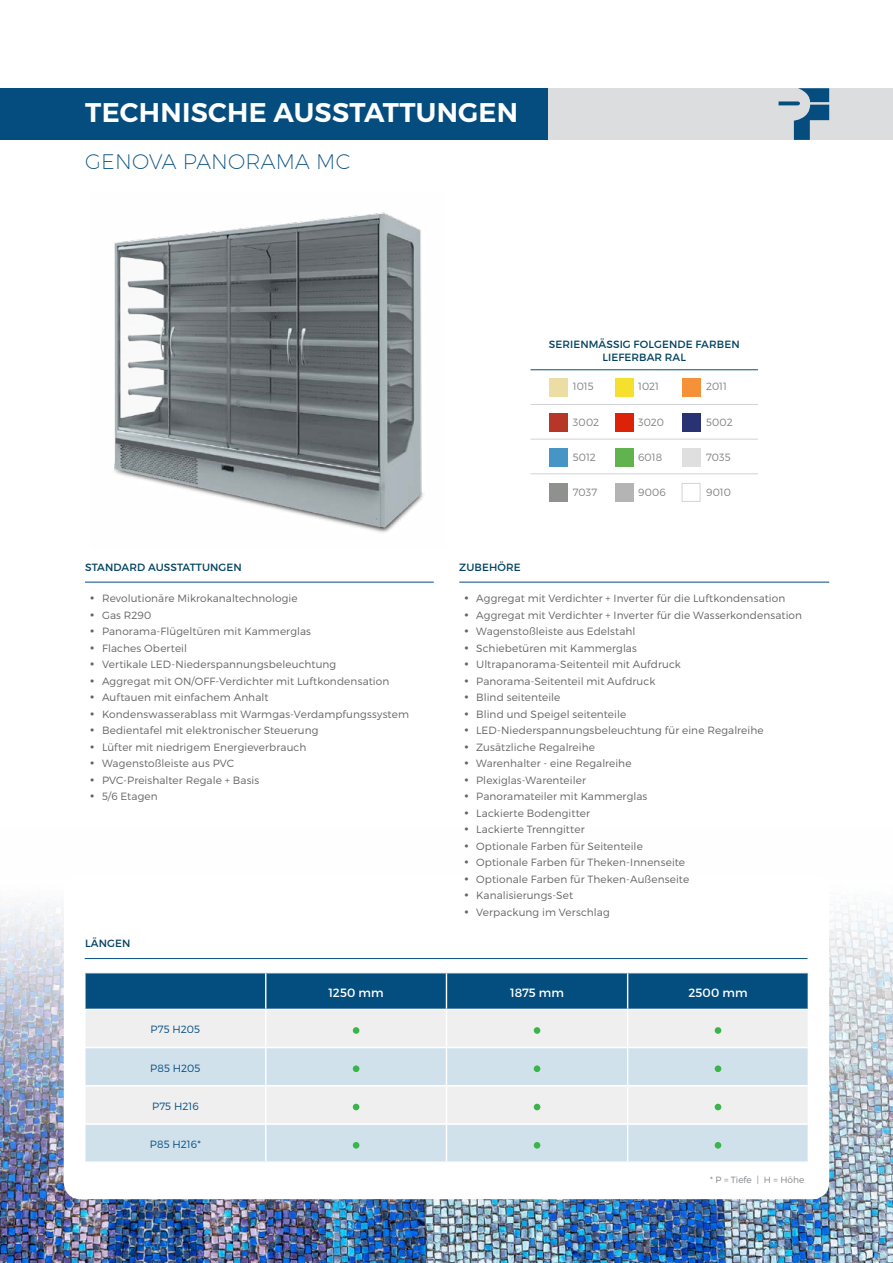
<style>
.page{position:relative;width:893px;height:1263px;background:#fff}
.page>*{position:absolute;margin:0;border:0;box-sizing:border-box;transform-origin:0 0}
.t1{font:600 27px "Montserrat";letter-spacing:.01em;color:#fff}
.t2{font:200 21px "Montserrat";letter-spacing:.01em;color:#044d7f}
.t3{font:12px "Montserrat";letter-spacing:.005em;color:#fff}
.t4{font:300 10.5px "Montserrat";letter-spacing:.01em;color:#636466}
.t5{font:10.5px "Montserrat";letter-spacing:.01em;color:#00425f}
.t6{font:300 10.5px "Montserrat";color:#808285}
.t7{font:300 10.5px "Montserrat";letter-spacing:.005em;color:#044d7f}
.t8{font:300 9px "Montserrat";color:#808285}
.s1{font-family:"Futura BT"}
</style>
<div class="page">
<img style="left:0;top:904px;width:893px;height:359px">
<div style="left:64px;top:873px;width:765px;height:326px;background:#fff;border-radius:17px"></div>
<div style="left:360px;top:88px;width:533px;height:52px;background:#dcddde"></div>
<div style="left:0;top:88px;width:547px;height:52px;background:#054d7e"></div>
<div style="left:86px;top:973px;width:722px;height:36px;background:#044d7f"></div>
<div style="left:86px;top:1010px;width:722px;height:37px;background:#efeff0"></div>
<svg style="left:86px;top:1048px;width:722px;height:113px;fill:#d0e1eb"></svg>
<hr style="left:265px;top:973px;width:1px;height:36px;background:#fff">
<hr style="left:265px;top:1010px;width:1px;height:37px;background:#fff">
<hr style="left:446px;top:973px;width:1px;height:36px;background:#fff">
<hr style="left:446px;top:1010px;width:1px;height:37px;background:#fff">
<hr style="left:627px;top:973px;width:1px;height:36px;background:#fff">
<hr style="left:627px;top:1010px;width:1px;height:37px;background:#fff">
<hr style="left:265px;top:1048px;width:1px;height:37px;background:#fff">
<hr style="left:446px;top:1048px;width:1px;height:37px;background:#fff">
<hr style="left:627px;top:1048px;width:1px;height:37px;background:#fff">
<hr style="left:85px;top:1085px;width:181px;height:1px;background:#fff">
<hr style="left:266px;top:1085px;width:180px;height:1px;background:#fff">
<hr style="left:446px;top:1085px;width:182px;height:1px;background:#fff">
<hr style="left:628px;top:1085px;width:180px;height:1px;background:#fff">
<hr style="left:265px;top:1086px;width:1px;height:37px;background:#fff">
<hr style="left:446px;top:1086px;width:1px;height:37px;background:#fff">
<hr style="left:627px;top:1086px;width:1px;height:37px;background:#fff">
<hr style="left:85px;top:1123px;width:181px;height:2px;background:#fff">
<hr style="left:266px;top:1123px;width:180px;height:2px;background:#fff">
<hr style="left:446px;top:1123px;width:182px;height:2px;background:#fff">
<hr style="left:628px;top:1123px;width:180px;height:2px;background:#fff">
<hr style="left:265px;top:1125px;width:1px;height:36px;background:#fff">
<hr style="left:446px;top:1125px;width:1px;height:36px;background:#fff">
<hr style="left:627px;top:1125px;width:1px;height:36px;background:#fff">
<div style="left:353px;top:1027px;width:6px;height:7px;background:#39b54a;border-radius:50%"></div>
<div style="left:534px;top:1027px;width:6px;height:7px;background:#39b54a;border-radius:50%"></div>
<div style="left:715px;top:1027px;width:6px;height:7px;background:#39b54a;border-radius:50%"></div>
<div style="left:353px;top:1065px;width:6px;height:7px;background:#39b54a;border-radius:50%"></div>
<div style="left:534px;top:1065px;width:6px;height:7px;background:#39b54a;border-radius:50%"></div>
<div style="left:715px;top:1065px;width:6px;height:7px;background:#39b54a;border-radius:50%"></div>
<svg style="left:353px;top:1104px;width:6px;height:6px"></svg>
<svg style="left:534px;top:1104px;width:6px;height:6px"></svg>
<svg style="left:715px;top:1104px;width:6px;height:6px"></svg>
<svg style="left:353px;top:1142px;width:6px;height:6px"></svg>
<svg style="left:534px;top:1142px;width:6px;height:6px"></svg>
<svg style="left:715px;top:1142px;width:6px;height:6px"></svg>
<div style="left:550px;top:378px;width:18px;height:18px;background:#ecdda4"></div>
<div style="left:550px;top:413px;width:18px;height:18px;background:#b63728"></div>
<div style="left:550px;top:448px;width:18px;height:18px;background:#4595c7"></div>
<div style="left:550px;top:483px;width:18px;height:18px;background:#8f918f"></div>
<div style="left:615px;top:378px;width:18px;height:18px;background:#f6e02e"></div>
<div style="left:615px;top:413px;width:18px;height:18px;background:#dc2307"></div>
<div style="left:615px;top:448px;width:18px;height:18px;background:#61b350"></div>
<div style="left:615px;top:483px;width:18px;height:18px;background:#b4b4b4"></div>
<div style="left:682px;top:378px;width:18px;height:18px;background:#f59139"></div>
<div style="left:682px;top:413px;width:18px;height:18px;background:#293272"></div>
<div style="left:682px;top:448px;width:18px;height:18px;background:#dfdfdf"></div>
<div style="left:682px;top:483px;width:18px;height:19px;background:#fff;border:1px solid #d1d3d4"></div>
<hr style="left:530px;top:369px;width:228px;height:1px;background:#044d7f">
<hr style="left:530px;top:404px;width:228px;height:1px;background:#d1d3d4">
<hr style="left:530px;top:439px;width:228px;height:1px;background:#d1d3d4">
<hr style="left:530px;top:473px;width:228px;height:1px;background:#d1d3d4">
<img style="left:114px;top:212px;width:309px;height:321px">
<hr style="left:85px;top:582px;width:349px;height:1px;background:#044d7f">
<hr style="left:459px;top:582px;width:370px;height:1px;background:#044d7f">
<hr style="left:85px;top:958px;width:723px;height:1px;background:#044d7f">
<svg style="left:779px;top:88px;width:50px;height:52px"></svg>
<h1 class="t1" style="left:85px;top:96px;width:434px">TECHNISCHE AUSSTATTUNGEN</h1>
<h2 class="t2" style="left:85px;top:149px;width:177px">GENOVA PANORAMA</h2>
<h2 class="t2" style="left:316px;top:149px;width:36px">MC</h2>
<p class="t5" style="left:549px;top:337px;width:15px">SERIENMÄ</p>
<p class="t5" style="left:606px;top:337px;width:36px">SSIG FOLGENDE</p>
<p class="t5" style="left:695px;top:337px;width:15px">FARBEN</p>
<p class="t5" style="left:602px;top:351px;width:8px">LIEFERBAR</p>
<p class="t5" style="left:665px;top:351px;width:23px">RAL</p>
<p class="t6" style="left:573px;top:380px;width:22px">1015</p>
<p class="t6" style="left:638px;top:380px;width:23px">1021</p>
<p class="t6" style="left:706px;top:380px;width:22px">2011</p>
<p class="t6" style="left:573px;top:416px;width:28px">3002</p>
<p class="t6" style="left:638px;top:416px;width:28px">3020</p>
<p class="t6" style="left:706px;top:416px;width:28px">5002</p>
<p class="t6" style="left:573px;top:450px;width:25px">5012</p>
<p class="t6" style="left:638px;top:450px;width:26px">6018</p>
<p class="t6" style="left:706px;top:450px;width:26px">7035</p>
<p class="t6" style="left:573px;top:486px;width:26px">7037</p>
<p class="t6" style="left:638px;top:486px;width:29px">9006</p>
<p class="t6" style="left:706px;top:486px;width:26px">9010</p>
<p class="t5" style="left:85px;top:560px;width:16px">STANDARD</p>
<p class="t5" style="left:148px;top:560px;width:16px">AUSSTATTUNGEN</p>
<p class="t4" style="left:89px;top:592px;width:210px"><span class="s1">•</span> Revolutionäre Mikrokanaltechnologie</p>
<p class="t4" style="left:89px;top:609px;width:64px"><span class="s1">•</span> Gas R290</p>
<p class="t4" style="left:89px;top:625px;width:223px"><span class="s1">•</span> Panorama-Flügeltüren mit Kammerglas</p>
<p class="t4" style="left:89px;top:642px;width:99px"><span class="s1">•</span> Flaches Oberteil</p>
<p class="t4" style="left:89px;top:658px;width:249px"><span class="s1">•</span> Vertikale LED-Niederspannungsbeleuchtung</p>
<p class="t4" style="left:89px;top:675px;width:301px"><span class="s1">•</span> Aggregat mit ON/OFF-Verdichter mit Luftkondensation</p>
<p class="t4" style="left:89px;top:691px;width:181px"><span class="s1">•</span> Auftauen mit einfachem Anhalt</p>
<p class="t4" style="left:89px;top:708px;width:321px"><span class="s1">•</span> Kondenswasserablass mit Warmgas-Verdampfungssystem</p>
<p class="t4" style="left:89px;top:724px;width:231px"><span class="s1">•</span> Bedientafel mit elektronischer Steuerung</p>
<p class="t4" style="left:89px;top:741px;width:219px"><span class="s1">•</span> Lüfter mit niedrigem Energieverbrauch</p>
<p class="t4" style="left:89px;top:757px;width:146px"><span class="s1">•</span> Wagenstoßleiste aus PVC</p>
<p class="t4" style="left:89px;top:774px;width:171px"><span class="s1">•</span> PVC-Preishalter Regale + Basis</p>
<p class="t4" style="left:89px;top:790px;width:70px"><span class="s1">•</span> 5/6 Etagen</p>
<p class="t5" style="left:85px;top:937px;width:15px">LÄNGEN</p>
<p class="t5" style="left:459px;top:560px;width:16px">ZUBEH</p>
<p class="t5" style="left:497px;top:560px;width:17px">ÖRE</p>
<p class="t4" style="left:463px;top:592px;width:323px"><span class="s1">•</span> Aggregat mit Verdichter + Inverter für die Luftkondensation</p>
<p class="t4" style="left:463px;top:609px;width:340px"><span class="s1">•</span> Aggregat mit Verdichter + Inverter für die Wasserkondensation</p>
<p class="t4" style="left:463px;top:625px;width:173px"><span class="s1">•</span> Wagenstoßleiste aus Edelstahl</p>
<p class="t4" style="left:463px;top:642px;width:175px"><span class="s1">•</span> Schiebetüren mit Kammerglas</p>
<p class="t4" style="left:463px;top:658px;width:219px"><span class="s1">•</span> Ultrapanorama-Seitenteil mit Aufdruck</p>
<p class="t4" style="left:463px;top:675px;width:193px"><span class="s1">•</span> Panorama-Seitenteil mit Aufdruck</p>
<p class="t4" style="left:463px;top:691px;width:98px"><span class="s1">•</span> Blind seitenteile</p>
<p class="t4" style="left:463px;top:708px;width:164px"><span class="s1">•</span> Blind und Speigel seitenteile</p>
<p class="t4" style="left:463px;top:724px;width:302px"><span class="s1">•</span> LED-Niederspannungsbeleuchtung für eine Regalreihe</p>
<p class="t4" style="left:463px;top:741px;width:133px"><span class="s1">•</span> Zusätzliche Regalreihe</p>
<p class="t4" style="left:463px;top:757px;width:170px"><span class="s1">•</span> Warenhalter - eine Regalreihe</p>
<p class="t4" style="left:463px;top:774px;width:124px"><span class="s1">•</span> Plexiglas-Warenteiler</p>
<p class="t4" style="left:463px;top:790px;width:185px"><span class="s1">•</span> Panoramateiler mit Kammerglas</p>
<p class="t4" style="left:463px;top:807px;width:128px"><span class="s1">•</span> Lackierte Bodengitter</p>
<p class="t4" style="left:463px;top:823px;width:123px"><span class="s1">•</span> Lackierte Trenngitter</p>
<p class="t4" style="left:463px;top:840px;width:181px"><span class="s1">•</span> Optionale Farben für Seitenteile</p>
<p class="t4" style="left:463px;top:856px;width:223px"><span class="s1">•</span> Optionale Farben für Theken-Innenseite</p>
<p class="t4" style="left:463px;top:873px;width:227px"><span class="s1">•</span> Optionale Farben für Theken-Außenseite</p>
<p class="t4" style="left:463px;top:889px;width:111px"><span class="s1">•</span> Kanalisierungs-Set</p>
<p class="t4" style="left:463px;top:906px;width:148px"><span class="s1">•</span> Verpackung im Verschlag</p>
<p class="t7" style="left:151px;top:1023px;width:51px">P75 H205</p>
<p class="t7" style="left:150px;top:1061px;width:52px">P85 H205</p>
<p class="t7" style="left:152px;top:1100px;width:48px">P75 H216</p>
<p class="t7" style="left:150px;top:1138px;width:52px">P85 H216*</p>
<p class="t3" style="left:328px;top:985px;width:57px">1250 MM</p>
<p class="t3" style="left:510px;top:985px;width:55px">1875 MM</p>
<p class="t3" style="left:688px;top:985px;width:61px">2500 MM</p>
<p class="t8" style="left:710px;top:1174px;width:96px">* P = Tiefe | H = Höhe</p>
<p class="t3" style="left:813px;top:1187px;width:8px">5</p>
</div>
